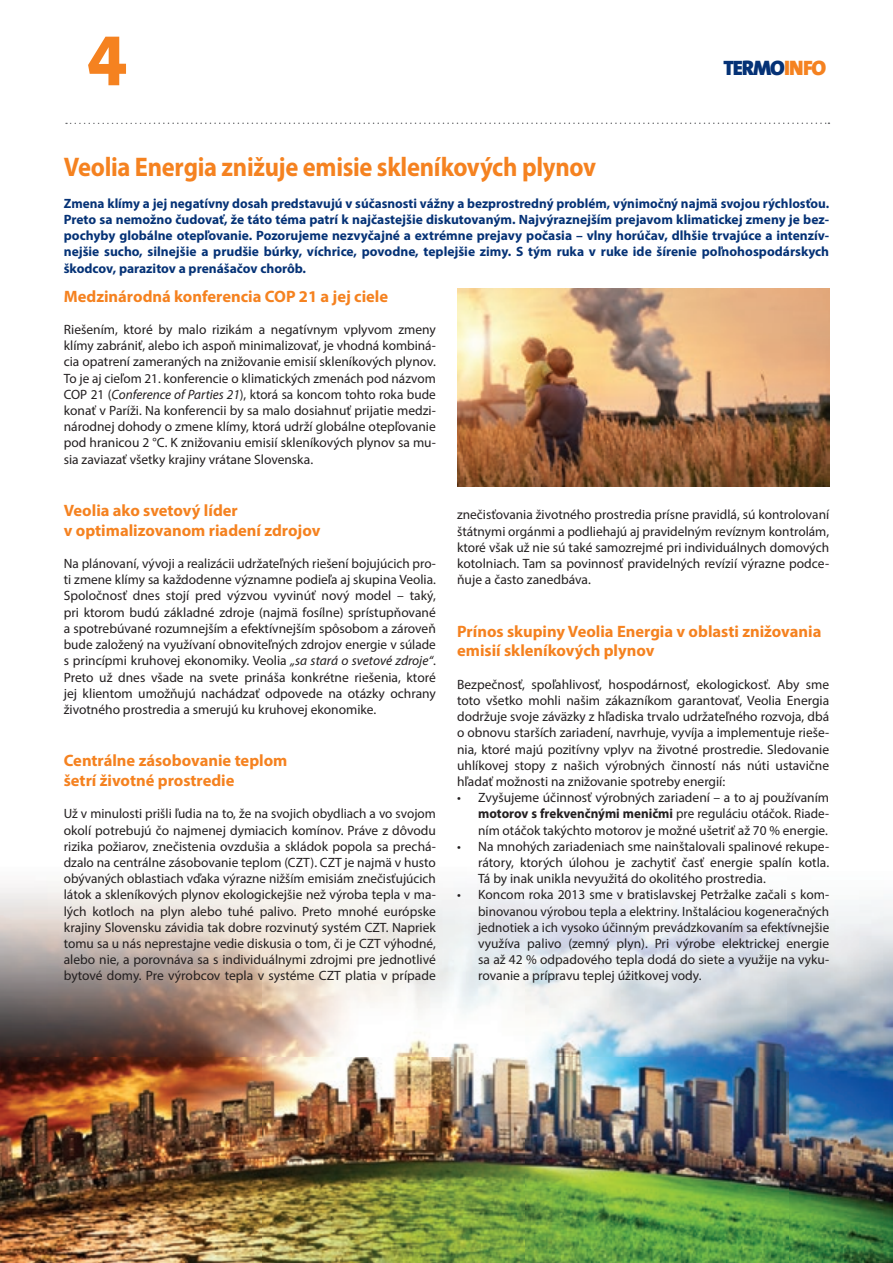
<style>
.page{position:relative;width:893px;height:1263px;background:#fff}
.page>*{position:absolute;margin:0;border:0;box-sizing:border-box;transform-origin:0 0}
.t1{font:72px "The Mix Extra Bold Caps";color:#f58220}
.t2{font:700 27px "Myriad Pro";letter-spacing:-.015em;color:#f58220;scale:.91 1}
.t3{font:900 21px "The Sans";letter-spacing:-.05em;color:#053276}
.t4{font:700 16.5px/19.8px "Myriad Pro";color:#f58220}
.t5{font:13.5px/16.2px "Myriad Pro";color:#231f20;text-align:justify}
.t6{font:700 13.5px/16.2px "Myriad Pro";color:#053276;text-align:justify}
.s1{color:#f58220}
.s2{font-style:italic}
.s3{font-weight:700}
</style>
<div class="page">
<img style="left:0;top:884px;width:893px;height:379px">
<svg style="left:66px;top:123px;width:763px;height:1px"></svg>
<img style="left:457px;top:288px;width:372px;height:198px">
<h1 class="t1" style="left:87px;top:20px;width:42px">4</h1>
<h2 class="t2" style="left:64px;top:149px;width:586px">Veolia Energia znižuje emisie skleníkových plynov</h2>
<h3 class="t3" style="left:723px;top:51px;width:104px">TERMO<span class="s1">INFO</span></h3>
<p class="t6" style="left:64px;top:195px;width:767px">Zmena klímy a jej negatívny dosah predstavujú v súčasnosti vážny a bezprostredný problém, výnimočný najmä svojou rýchlosťou.<br>Preto sa nemožno čudovať, že táto téma patrí k najčastejšie diskutovaným. Najvýraznejším prejavom klimatickej zmeny je bez&shy;pochyby globálne otepľovanie. Pozorujeme nezvyčajné a extrémne prejavy počasia – vlny horúčav, dlhšie trvajúce a intenzív&shy;nejšie sucho, silnejšie a prudšie búrky, víchrice, povodne, teplejšie zimy. S tým ruka v ruke ide šírenie poľnohospodárskych škodcov, parazitov a prenášačov chorôb.</p>
<p class="t4" style="left:64px;top:286px;width:326px">Medzinárodná konferencia COP 21 a jej ciele</p>
<p class="t5" style="left:64px;top:321px;width:374px">Riešením, ktoré by malo rizikám a negatívnym vplyvom zmeny klímy zabrániť, alebo ich aspoň minimalizovať, je vhodná kombiná&shy;cia opatrení zameraných na znižovanie emisií skleníkových plynov.<br>To je aj cieľom 21. konferencie o klimatických zmenách pod názvom COP 21 (<span class="s2">Conference of Parties 21</span>), ktorá sa koncom tohto roka bude konať v Paríži. Na konferencii by sa malo dosiahnuť prijatie medzi&shy;národnej dohody o zmene klímy, ktorá udrží globálne otepľovanie pod hranicou 2 °C. K znižovaniu emisií skleníkových plynov sa mu&shy;sia zaviazať všetky krajiny vrátane Slovenska.</p>
<p class="t4" style="left:64px;top:500px;width:258px">Veolia ako svetový líder<br>v optimalizovanom riadení zdrojov</p>
<p class="t5" style="left:64px;top:555px;width:374px">Na plánovaní, vývoji a realizácii udržateľných riešení bojujúcich pro&shy;ti zmene klímy sa každodenne významne podieľa aj skupina Veolia.<br>Spoločnosť dnes stojí pred výzvou vyvinúť nový model – taký, pri ktorom budú základné zdroje (najmä fosílne) sprístupňované a spotrebúvané rozumnejším a efektívnejším spôsobom a zároveň bude založený na využívaní obnoviteľných zdrojov energie v súlade s princípmi kruhovej ekonomiky. Veolia <span class="s2">„sa stará o svetové zdroje“</span>.<br>Preto už dnes všade na svete prináša konkrétne riešenia, ktoré jej klientom umožňujú nachádzať odpovede na otázky ochrany životného prostredia a smerujú ku kruhovej ekonomike.</p>
<p class="t4" style="left:64px;top:750px;width:225px">Centrálne zásobovanie teplom šetrí životné prostredie</p>
<p class="t5" style="left:64px;top:805px;width:374px">Už v minulosti prišli ľudia na to, že na svojich obydliach a vo svojom okolí potrebujú čo najmenej dymiacich komínov. Práve z dôvodu rizika požiarov, znečistenia ovzdušia a skládok popola sa prechá&shy;dzalo na centrálne zásobovanie teplom (CZT). CZT je najmä v husto obývaných oblastiach vďaka výrazne nižším emisiám znečisťujúcich látok a skleníkových plynov ekologickejšie než výroba tepla v ma&shy;lých kotloch na plyn alebo tuhé palivo. Preto mnohé európske krajiny Slovensku závidia tak dobre rozvinutý systém CZT. Napriek tomu sa u nás neprestajne vedie diskusia o tom, či je CZT výhodné, alebo nie, a porovnáva sa s individuálnymi zdrojmi pre jednotlivé bytové domy. Pre výrobcov tepla v systéme CZT platia v prípade</p>
<p class="t5" style="left:457px;top:507px;width:374px">znečisťovania životného prostredia prísne pravidlá, sú kontrolovaní štátnymi orgánmi a podliehajú aj pravidelným revíznym kontrolám, ktoré však už nie sú také samozrejmé pri individuálnych domových kotolniach. Tam sa povinnosť pravidelných revízií výrazne podce&shy;ňuje a často zanedbáva.</p>
<p class="t4" style="left:457px;top:620px;width:366px">Prínos skupiny Veolia Energia v oblasti znižovania emisií skleníkových plynov</p>
<p class="t5" style="left:457px;top:676px;width:374px">Bezpečnosť, spoľahlivosť, hospodárnosť, ekologickosť. Aby sme toto všetko mohli našim zákazníkom garantovať, Veolia Energia dodržuje svoje záväzky z hľadiska trvalo udržateľného rozvoja, dbá o obnovu starších zariadení, navrhuje, vyvíja a implementuje rieše&shy;nia, ktoré majú pozitívny vplyv na životné prostredie. Sledovanie uhlíkovej stopy z našich výrobných činností nás núti ustavične hľadať možnosti na znižovanie spotreby energií:</p>
<p class="t5" style="left:478px;top:789px;width:353px;text-indent:-21px">• Zvyšujeme účinnosť výrobných zariadení – a to aj používaním <span class="s3">motorov s frekvenčnými meničmi</span> pre reguláciu otáčok. Riade&shy;ním otáčok takýchto motorov je možné ušetriť až 70 % energie.</p>
<p class="t5" style="left:478px;top:838px;width:353px;text-indent:-21px">• Na mnohých zariadeniach sme nainštalovali spalinové rekupe&shy;rátory, ktorých úlohou je zachytiť časť energie spalín kotla.<br>Tá by inak unikla nevyužitá do okolitého prostredia.</p>
<p class="t5" style="left:478px;top:886px;width:353px;text-indent:-21px">• Koncom roka 2013 sme v bratislavskej Petržalke začali s kom&shy;binovanou výrobou tepla a elektriny. Inštaláciou kogeneračných jednotiek a ich vysoko účinným prevádzkovaním sa efektívnejšie využíva palivo (zemný plyn). Pri výrobe elektrickej energie sa až 42 % odpadového tepla dodá do siete a využije na vyku&shy;rovanie a prípravu teplej úžitkovej vody.</p>
</div>
